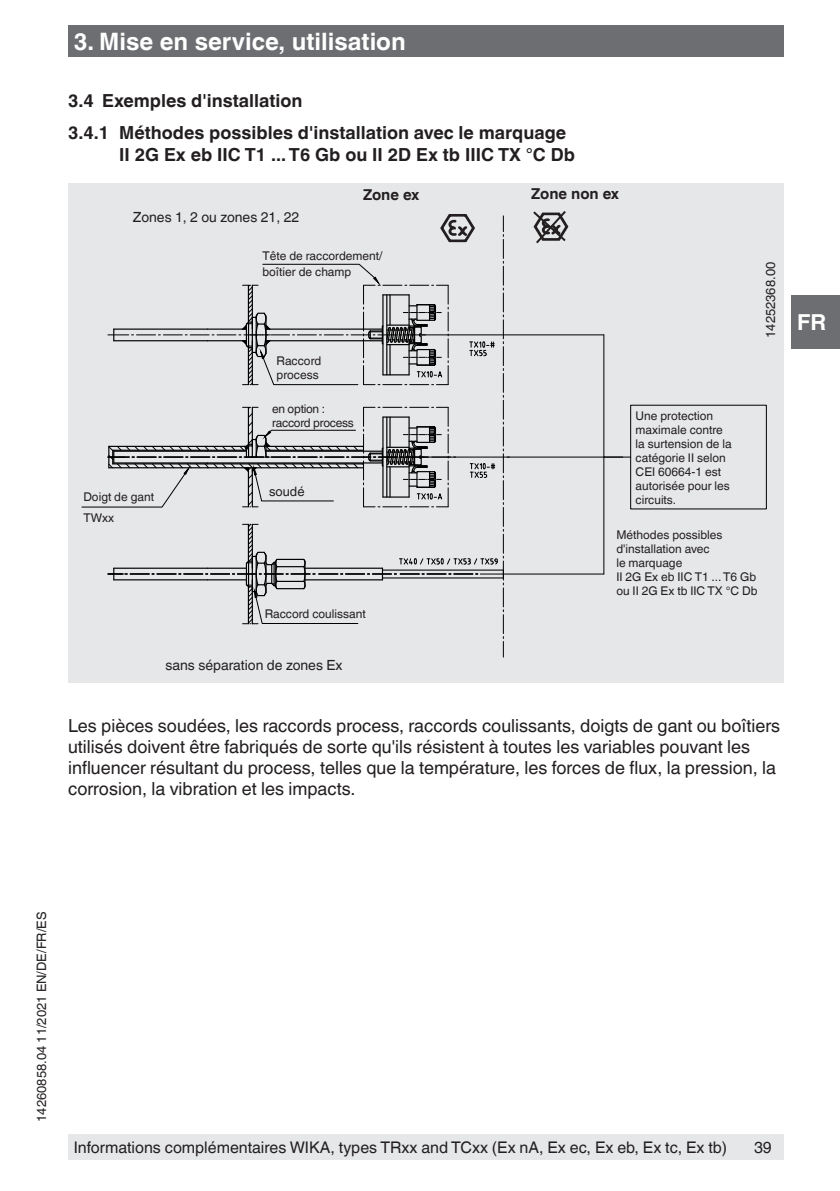
<style>
.page{position:relative;width:840px;height:1191px;background:#fff}
.page>*{position:absolute;margin:0;border:0;box-sizing:border-box;transform-origin:0 0}
.t1{font:700 24px "Helvetica World";color:#fff}
.t2{font:700 22px "Helvetica World";color:#fff}
.t3{font:18px/21px "Helvetica World";color:#231f20}
.t4{font:700 18px/32px "Helvetica World";color:#231f20}
.t5{font:16px "Helvetica World";color:#231f20}
.t6{font:700 15px "Helvetica World";color:#231f20}
.t7{font:14px "Helvetica World";color:#231f20}
.t8{font:13px "Helvetica World";color:#231f20}
.t9{font:12px/14px "Helvetica World";color:#231f20}
.t10{font:12px/14px "Helvetica World";letter-spacing:-.02em;color:#231f20}
</style>
<div class="page">
<div style="left:791px;top:295px;width:48px;height:54px;background:#6d6e71"></div>
<div style="left:68px;top:26px;width:714px;height:31px;background:#6d6e71"></div>
<div style="left:68px;top:1134px;width:714px;height:25px;background:#e6e7e9"></div>
<div style="left:68px;top:183px;width:714px;height:499px;background:#e6e7e9"></div>
<hr style="left:421px;top:334px;width:182px;height:1px;background:#000">
<hr style="left:421px;top:457px;width:209px;height:1px;background:#000">
<hr style="left:480px;top:573px;width:123px;height:1px;background:#000">
<svg style="left:603px;top:334px;width:20px;height:123px"></svg>
<hr style="left:603px;top:457px;width:1px;height:117px;background:#000">
<svg style="left:81px;top:214px;width:428px;height:443px"></svg>
<svg style="left:533px;top:211px;width:35px;height:33px"></svg>
<h1 class="t1" style="left:74px;top:32px;width:333px">3. Mise en service, utilisation</h1>
<p class="t4" style="left:68px;top:86px;width:499px">3.4 Exemples d'installation<br>3.4.1 Méthodes possibles d'installation avec le marquage</p>
<p class="t4" style="left:119px;top:140px;width:457px">II 2G Ex eb IIC T1 ... T6 Gb ou II 2D Ex tb IIIC TX °C Db</p>
<p class="t7" style="left:133px;top:211px;width:168px">Zones 1, 2 ou zones 21, 22</p>
<p class="t6" style="left:363px;top:189px;width:58px">Zone ex</p>
<p class="t6" style="left:531px;top:188px;width:89px">Zone non ex</p>
<p class="t9" style="left:83px;top:490px;width:72px">Doigt de gant</p>
<p class="t9" style="left:83px;top:512px;width:32px">TWxx</p>
<p class="t9" style="left:262px;top:249px;width:121px;line-height:16px">Tête de raccordement/ boîtier de champ</p>
<p class="t9" style="left:276px;top:355px;width:46px">Raccord process</p>
<p class="t10" style="left:272px;top:403px;width:83px">en option : raccord process</p>
<p class="t8" style="left:269px;top:487px;width:37px">soudé</p>
<p class="t9" style="left:264px;top:608px;width:102px">Raccord coulissant</p>
<p class="t8" style="left:765px;top:338px;width:77px;rotate:-90deg">14252368.00</p>
<p class="t9" style="left:635px;top:410px;width:97px">Une protection maximale contre la surtension de la catégorie II selon<br>CEI 60664-1 est autorisée pour les circuits.</p>
<p class="t9" style="left:616px;top:529px;width:143px">Méthodes possibles d'installation avec<br>le marquage<br>II 2G Ex eb IIC T1 ... T6 Gb ou II 2G Ex tb IIC TX °C Db</p>
<p class="t7" style="left:165px;top:659px;width:178px">sans séparation de zones Ex</p>
<p class="t3" style="left:68px;top:716px;width:713px">Les pièces soudées, les raccords process, raccords coulissants, doigts de gant ou boîtiers utilisés doivent être fabriqués de sorte qu'ils résistent à toutes les variables pouvant les influencer résultant du process, telles que la température, les forces de flux, la pression, la corrosion, la vibration et les impacts.</p>
<p class="t2" style="left:796px;top:309px;width:30px">FR</p>
<p class="t8" style="left:37px;top:1121px;width:211px;rotate:-90deg">14260858.04 11/2021 EN/DE/FR/ES</p>
<p class="t5" style="left:74px;top:1141px;width:654px">Informations complémentaires WIKA, types TRxx and TCxx (Ex nA, Ex ec, Ex eb, Ex tc, Ex tb)</p>
<p class="t5" style="left:753px;top:1141px;width:19px">39</p>
</div>
